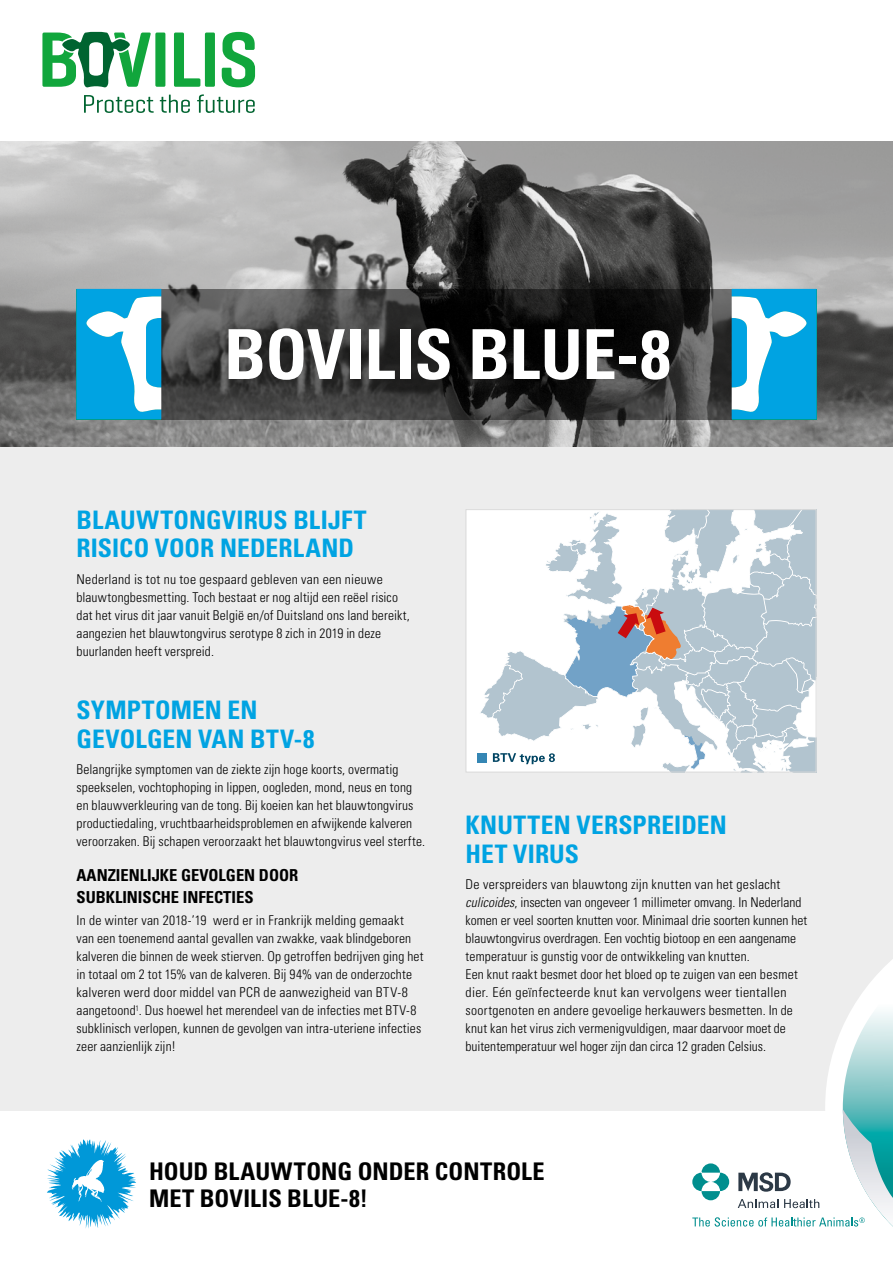
<style>
.page{position:relative;width:893px;height:1263px;background:#fff}
.page>*{position:absolute;margin:0;border:0;box-sizing:border-box;transform-origin:0 0}
.t1{font:700 condensed 69px "Univers LT Std";letter-spacing:-.01em;color:#fff}
.t2{font:700 condensed 25.5px/28.5px "Univers LT Std";letter-spacing:.005em;color:#00a3e2}
.t3{font:700 condensed 24.3px/27px "Univers LT Std";color:#000}
.t4{font:700 condensed 16.5px/21.6px "Univers LT Std";color:#000}
.t5{font:300 condensed 13.5px/18px "Univers LT Std";letter-spacing:.01em;color:#000}
.s1{font-style:italic}
</style>
<div class="page">
<div style="left:0;top:162px;width:893px;height:949px;background:#ededed"></div>
<img style="left:0;top:141px;width:893px;height:305px">
<svg style="left:161px;top:289px;width:571px;height:130px;background:#2f2f2f"></svg>
<svg style="left:77px;top:289px;width:84px;height:130px;background:#4dbeea"></svg>
<svg style="left:732px;top:289px;width:84px;height:130px;background:#4dbeea"></svg>
<svg style="left:692px;top:959px;width:201px;height:268px"></svg>
<div style="left:155px;top:33px;width:10px;height:54px;background:#11a63c;border-radius:2px"></div>
<svg style="left:174px;top:33px;width:26px;height:54px"></svg>
<div style="left:205px;top:33px;width:10px;height:54px;background:#11a63c;border-radius:2px"></div>
<svg style="left:222px;top:32px;width:33px;height:55px"></svg>
<svg style="left:42px;top:32px;width:112px;height:81px"></svg>
<svg style="left:160px;top:95px;width:30px;height:18px"></svg>
<svg style="left:197px;top:94px;width:58px;height:19px"></svg>
<svg style="left:47px;top:1139px;width:89px;height:90px"></svg>
<div style="left:466px;top:510px;width:350px;height:262px;background:#fff"></div>
<svg style="left:479px;top:510px;width:337px;height:262px"></svg>
<div style="left:477px;top:753px;width:10px;height:10px;background:#3586b4"></div>
<h1 class="t1" style="left:224px;top:312px;width:448px">BOVILIS BLUE-8</h1>
<h2 class="t2" style="left:77px;top:505px;width:291px">BLAUWTONGVIRUS BLIJFT<br>RISICO VOOR NEDERLAND</h2>
<p class="t5" style="left:77px;top:570px;width:335px">Nederland is tot nu toe gespaard gebleven van een nieuwe blauwtongbesmetting. Toch bestaat er nog altijd een reëel risico dat het virus dit jaar vanuit België en/of Duitsland ons land bereikt, aangezien het blauwtongvirus serotype 8 zich in 2019 in deze buurlanden heeft verspreid.</p>
<h2 class="t2" style="left:77px;top:696px;width:239px">SYMPTOMEN EN<br>GEVOLGEN VAN BTV-8</h2>
<p class="t5" style="left:77px;top:760px;width:350px">Belangrijke symptomen van de ziekte zijn hoge koorts, overmatig speekselen, vochtophoping in lippen, oogleden, mond, neus en tong en blauwverkleuring van de tong. Bij koeien kan het blauwtongvirus productiedaling, vruchtbaarheidsproblemen en afwijkende kalveren veroorzaken. Bij schapen veroorzaakt het blauwtongvirus veel sterfte.</p>
<p class="t4" style="left:77px;top:864px;width:223px">AANZIENLIJKE GEVOLGEN DOOR<br>SUBKLINISCHE INFECTIES</p>
<p class="t5" style="left:77px;top:911px;width:348px">In de winter van 2018-’19 werd er in Frankrijk melding gemaakt van een toenemend aantal gevallen van zwakke, vaak blindgeboren kalveren die binnen de week stierven. Op getroffen bedrijven ging het in totaal om 2 tot 15% van de kalveren. Bij 94% van de onderzochte kalveren werd door middel van PCR de aanwezigheid van BTV-8 aangetoond<sup>1</sup>. Dus hoewel het merendeel van de infecties met BTV-8 subklinisch verlopen, kunnen de gevolgen van intra-uteriene infecties zeer aanzienlijk zijn!</p>
<h2 class="t2" style="left:466px;top:810px;width:263px">KNUTTEN VERSPREIDEN<br>HET VIRUS</h2>
<p class="t5" style="left:466px;top:875px;width:343px">De verspreiders van blauwtong zijn knutten van het geslacht <span class="s1">culicoides</span>, insecten van ongeveer 1 millimeter omvang. In Nederland komen er veel soorten knutten voor. Minimaal drie soorten kunnen het blauwtongvirus overdragen. Een vochtig biotoop en een aangename temperatuur is gunstig voor de ontwikkeling van knutten.<br>Een knut raakt besmet door het bloed op te zuigen van een besmet dier. Eén geïnfecteerde knut kan vervolgens weer tientallen soortgenoten en andere gevoelige herkauwers besmetten. In de knut kan het virus zich vermenigvuldigen, maar daarvoor moet de buitentemperatuur wel hoger zijn dan circa 12 graden Celsius.</p>
<h3 class="t3" style="left:149px;top:1157px;width:397px">HOUD BLAUWTONG ONDER CONTROLE<br>MET BOVILIS BLUE-8!</h3>
</div>
